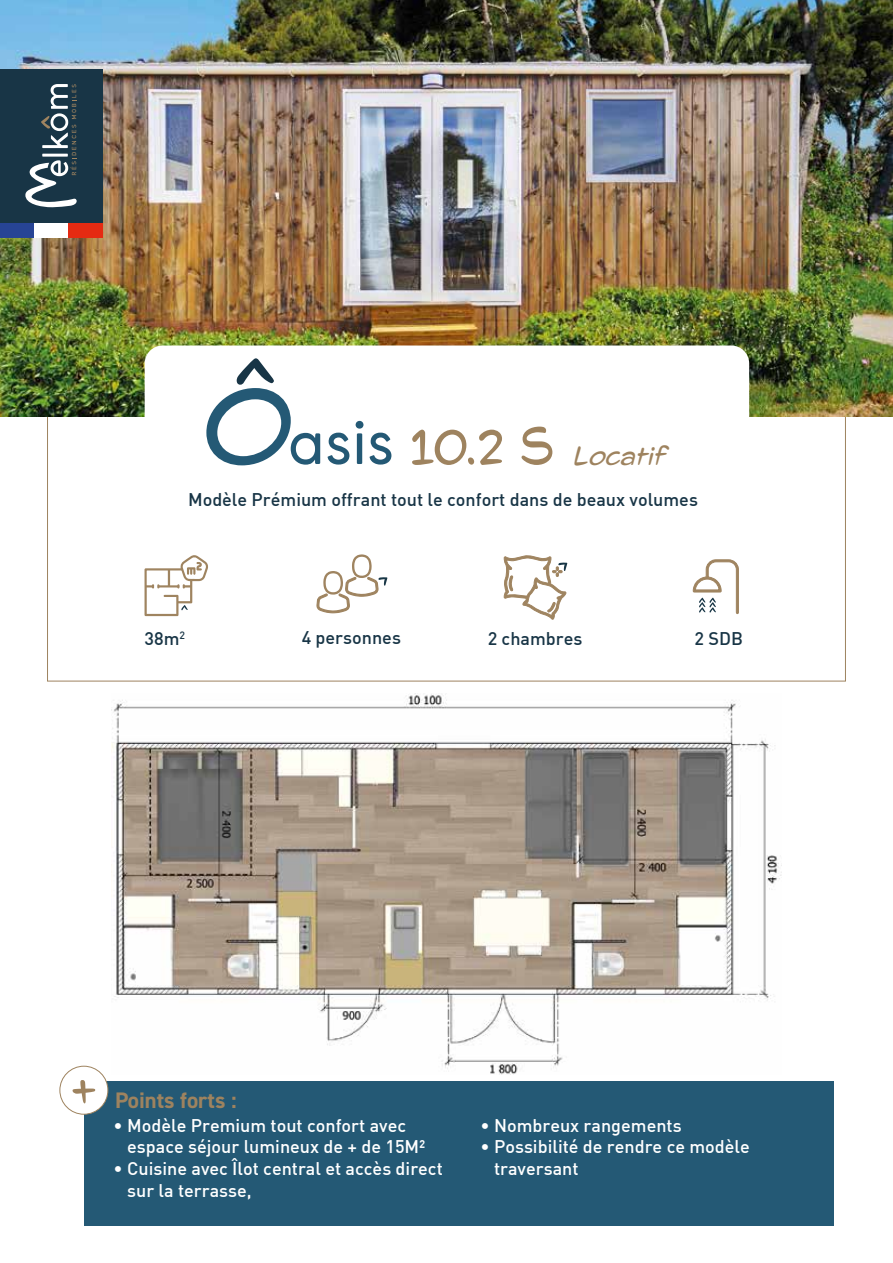
<style>
.page{position:relative;width:893px;height:1263px;background:#fff}
.page>*{position:absolute;margin:0;border:0;box-sizing:border-box;transform-origin:0 0}
.t1{font:52.35px "Swing King";color:#9e835f}
.t2{font:italic 27.15px "Swing King";color:#9e835f}
.t3{font:700 22.5px "DIN2014";color:#9e835f}
.t4{font:500 18px/21.6px "DIN";color:#fff}
.t5{font:500 18px "DIN";color:#183546}
.s1{font-style:normal;font-size:52.35px}
</style>
<div class="page">
<div style="left:84px;top:1081px;width:750px;height:145px;background:#245975"></div>
<img style="left:0;top:0;width:893px;height:417px">
<div style="left:60px;top:1066px;width:48px;height:48px;background:#fff;border-radius:50%"></div>
<div style="left:59px;top:1066px;width:49px;height:49px;border:1px solid #9e835f;border-radius:50%"></div>
<div style="left:0;top:222px;width:34px;height:16px;background:#274495"></div>
<div style="left:34px;top:222px;width:34px;height:16px;background:#fff"></div>
<div style="left:68px;top:222px;width:34px;height:16px;background:#e52a12"></div>
<div style="left:0;top:69px;width:102px;height:153px;background:#183546"></div>
<svg style="left:25px;top:84px;width:52px;height:123px"></svg>
<img style="left:112px;top:694px;width:669px;height:380px">
<div style="left:145px;top:345px;width:604px;height:166px;background:#fff;border-radius:18px"></div>
<svg style="left:328px;top:433px;width:21px;height:32px"></svg>
<svg style="left:356px;top:421px;width:7px;height:43px"></svg>
<svg style="left:370px;top:433px;width:21px;height:32px"></svg>
<svg style="left:206px;top:358px;width:114px;height:107px"></svg>
<svg style="left:316px;top:554px;width:71px;height:60px"></svg>
<svg style="left:504px;top:555px;width:63px;height:65px"></svg>
<svg style="left:693px;top:559px;width:46px;height:55px"></svg>
<svg style="left:145px;top:555px;width:63px;height:61px"></svg>
<h2 class="t2" style="left:409px;top:440px;width:270px"><span class="s1">1 0 . 2 S</span> Locatif</h2>
<p class="t5" style="left:188px;top:488px;width:511px">Modèle Prémium offrant tout le confort dans de beaux volumes</p>
<p class="t5" style="left:145px;top:627px;width:42px">38m<sup>2</sup></p>
<p class="t5" style="left:302px;top:626px;width:101px">4 personnes</p>
<p class="t5" style="left:488px;top:627px;width:96px">2 chambres</p>
<p class="t5" style="left:694px;top:627px;width:50px">2 SDB</p>
<h1 class="t1" style="left:69px;top:1058px;width:30px">+</h1>
<p class="t3" style="left:115px;top:1085px;width:123px">Points forts :</p>
<p class="t4" style="left:127px;top:1114px;width:300px;text-indent:-14px">• Modèle Premium tout confort avec espace séjour lumineux de + de 15M²</p>
<p class="t4" style="left:127px;top:1157px;width:317px;text-indent:-14px">• Cuisine avec Îlot central et accès direct sur la terrasse,</p>
<p class="t4" style="left:480px;top:1114px;width:203px">• Nombreux rangements</p>
<p class="t4" style="left:494px;top:1135px;width:257px;text-indent:-14px">• Possibilité de rendre ce modèle traversant</p>
</div>
